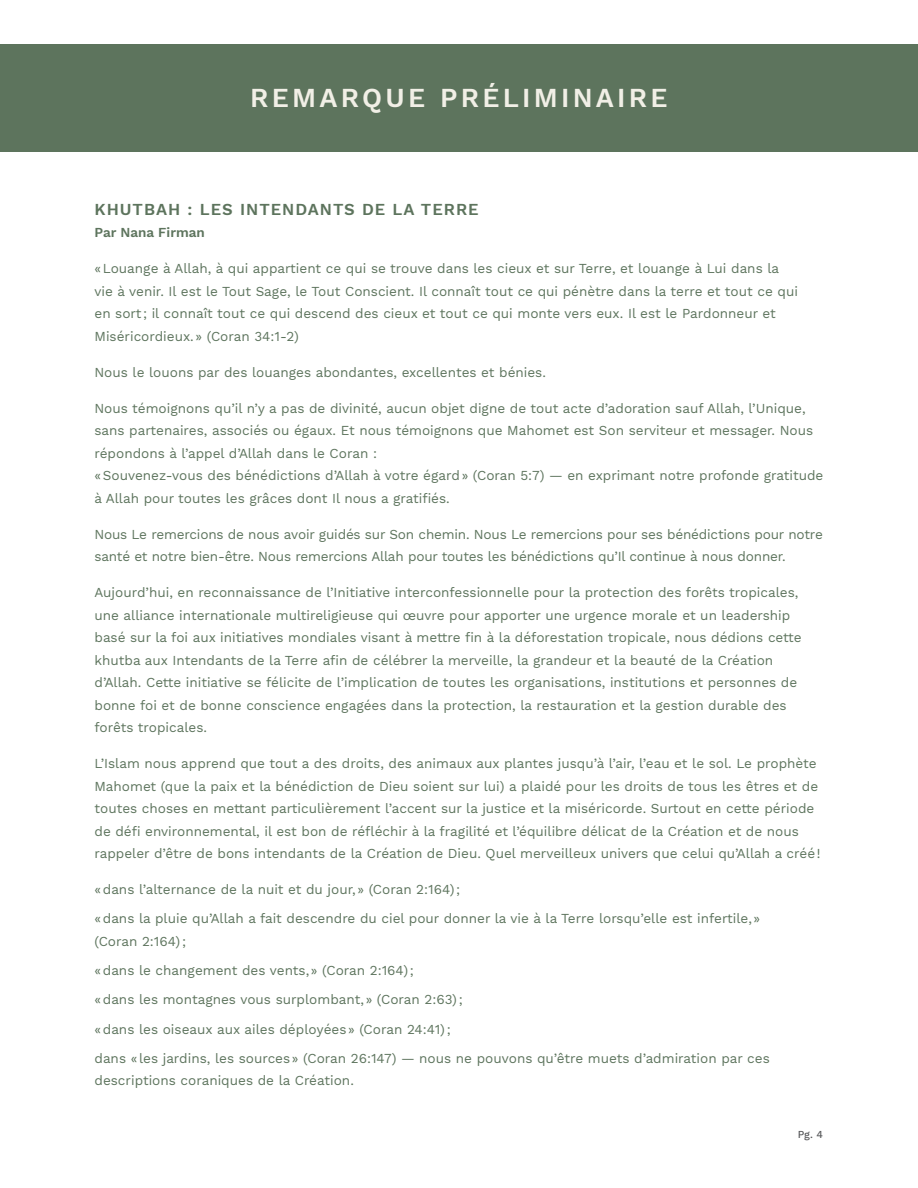
<style>
.page{position:relative;width:918px;height:1188px;background:#fff}
.page>*{position:absolute;margin:0;border:0;box-sizing:border-box;transform-origin:0 0}
.Section_header{font:600 27px "Work Sans";letter-spacing:.12em;color:#f1efe6}
.Subheading{font:600 16.5px "Work Sans";letter-spacing:.06em;color:#5d745d}
.Normal_body{font:13.5px/22.5px "Work Sans";color:#5d745d}
.Subheading-2{font:600 13.5px "Work Sans";color:#5d745d}
.t1{font:500 10.5px "Work Sans";color:#57585a}
</style>
<div class="page">
<div style="left:0;top:44px;width:918px;height:108px;background:#5d745d"></div>
<p class="Section_header" style="left:250px;top:82px;width:419px">REMARQUE PRÉLIMINAIRE</p>
<p class="Subheading" style="left:94px;top:199px;width:386px">KHUTBAH : LES INTENDANTS DE LA TERRE</p>
<p class="Subheading-2" style="left:94px;top:225px;width:112px">Par Nana Firman</p>
<p class="Normal_body" style="left:94px;top:258px;width:705px">«Louange à Allah, à qui appartient ce qui se trouve dans les cieux et sur Terre, et louange à Lui dans la vie à venir. Il est le Tout Sage, le Tout Conscient. Il connaît tout ce qui pénètre dans la terre et tout ce qui en sort ; il connaît tout ce qui descend des cieux et tout ce qui monte vers eux. Il est le Pardonneur et Miséricordieux. » (Coran 34:1-2)</p>
<p class="Normal_body" style="left:94px;top:361px;width:453px">Nous le louons par des louanges abondantes, excellentes et bénies.</p>
<p class="Normal_body" style="left:94px;top:397px;width:720px">Nous témoignons qu’il n’y a pas de divinité, aucun objet digne de tout acte d’adoration sauf Allah, l’Unique, sans partenaires, associés ou égaux. Et nous témoignons que Mahomet est Son serviteur et messager. Nous répondons à l’appel d’Allah dans le Coran :</p>
<p class="Normal_body" style="left:94px;top:465px;width:731px">«Souvenez-vous des bénédictions d’Allah à votre égard» (Coran 5:7) — en exprimant notre profonde gratitude à Allah pour toutes les grâces dont Il nous a gratifiés.</p>
<p class="Normal_body" style="left:94px;top:523px;width:730px">Nous Le remercions de nous avoir guidés sur Son chemin. Nous Le remercions pour ses bénédictions pour notre santé et notre bien-être. Nous remercions Allah pour toutes les bénédictions qu’Il continue à nous donner.</p>
<p class="Normal_body" style="left:94px;top:582px;width:709px">Aujourd’hui, en reconnaissance de l’Initiative interconfessionnelle pour la protection des forêts tropicales, une alliance internationale multireligieuse qui œuvre pour apporter une urgence morale et un leadership basé sur la foi aux initiatives mondiales visant à mettre fin à la déforestation tropicale, nous dédions cette khutba aux Intendants de la Terre afin de célébrer la merveille, la grandeur et la beauté de la Création d’Allah. Cette initiative se félicite de l’implication de toutes les organisations, institutions et personnes de bonne foi et de bonne conscience engagées dans la protection, la restauration et la gestion durable des forêts tropicales.</p>
<p class="Normal_body" style="left:94px;top:753px;width:728px">L’Islam nous apprend que tout a des droits, des animaux aux plantes jusqu’à l’air, l’eau et le sol. Le prophète Mahomet (que la paix et la bénédiction de Dieu soient sur lui) a plaidé pour les droits de tous les êtres et de toutes choses en mettant particulièrement l’accent sur la justice et la miséricorde. Surtout en cette période de défi environnemental, il est bon de réfléchir à la fragilité et l’équilibre délicat de la Création et de nous rappeler d’être de bons intendants de la Création de Dieu. Quel merveilleux univers que celui qu’Allah a créé!</p>
<p class="Normal_body" style="left:94px;top:879px;width:367px">«dans l’alternance de la nuit et du jour, » (Coran 2:164);</p>
<p class="Normal_body" style="left:94px;top:908px;width:667px">«dans la pluie qu’Allah a fait descendre du ciel pour donner la vie à la Terre lorsqu’elle est infertile, » (Coran 2:164);</p>
<p class="Normal_body" style="left:94px;top:960px;width:321px">«dans le changement des vents, » (Coran 2:164);</p>
<p class="Normal_body" style="left:94px;top:989px;width:370px">«dans les montagnes vous surplombant, » (Coran 2:63);</p>
<p class="Normal_body" style="left:94px;top:1018px;width:358px">«dans les oiseaux aux ailes déployées» (Coran 24:41);</p>
<p class="Normal_body" style="left:94px;top:1047px;width:677px">dans « les jardins, les sources» (Coran 26:147) — nous ne pouvons qu’être muets d’admiration par ces descriptions coraniques de la Création.</p>
<p class="t1" style="left:798px;top:1128px;width:27px">Pg. 4</p>
</div>
